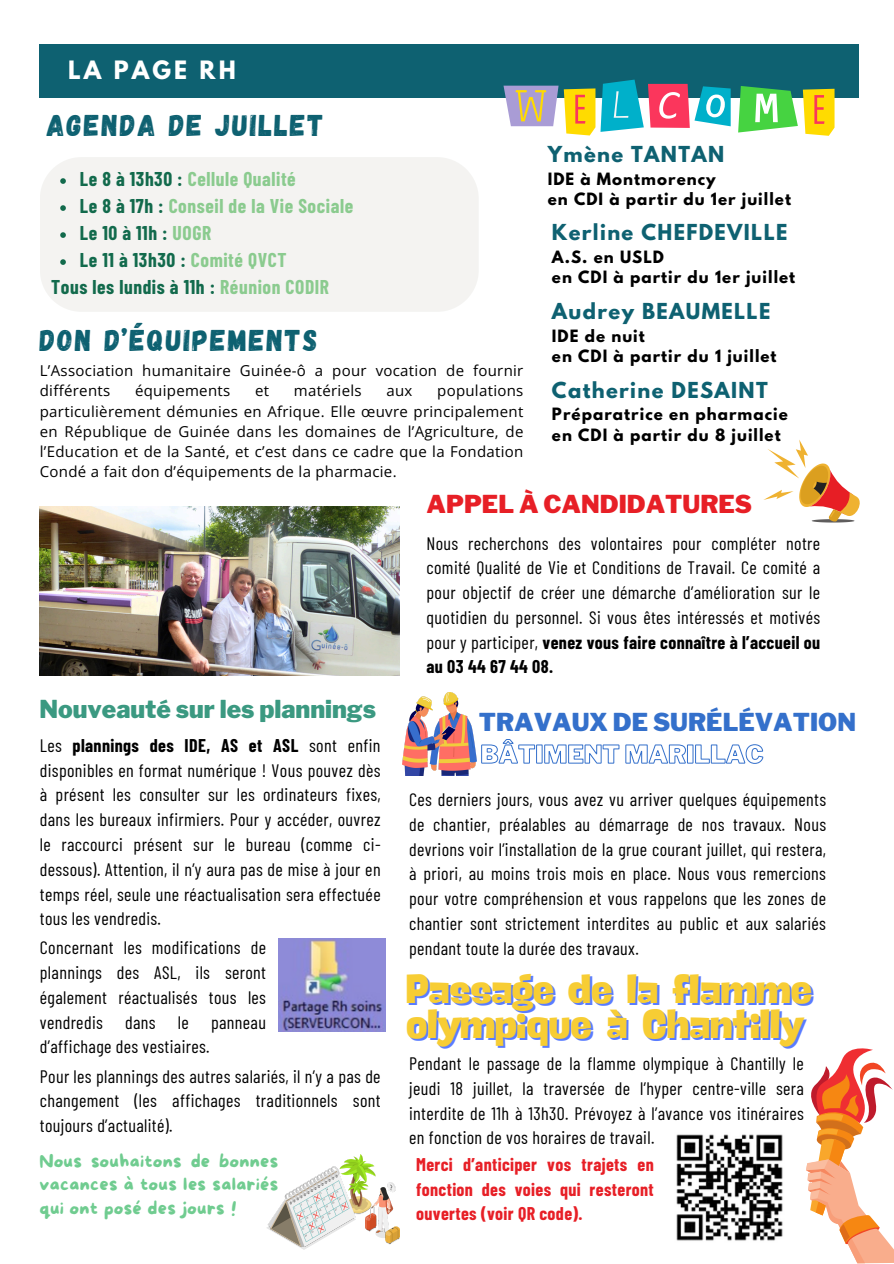
<style>
.page{position:relative;width:894px;height:1264px;background:#fff}
.page>*{position:absolute;margin:0;border:0;box-sizing:border-box;transform-origin:0 0}
.t1{font:41.1px "Negrita Pro";color:#f7cd34}
.t2{font:30px "Gagalin";letter-spacing:.07em;color:#0e6171}
.t3{font:900 24.45px "Libre Franklin";color:#3b9981}
.t4{font:900 24.45px "Libre Franklin";color:#3470cb}
.t5{font:900 24.45px "Libre Franklin";color:#e71f26}
.t6{font:700 22.35px "League Spartan";letter-spacing:.14em;color:#fff}
.t7{font:700 19.5px "Barlow Condensed";letter-spacing:.03em;color:#126a4c}
.t8{font:700 19.5px "League Spartan";letter-spacing:.07em;color:#0e6171}
.t9{font:700 19.5px "Barlow Condensed";letter-spacing:.03em;color:#8bcb8f}
.t10{font:18px/24.8px "Barlow Condensed";letter-spacing:.02em;color:#000;text-align:justify}
.t11{font:700 18px/24.8px "Barlow Condensed";letter-spacing:.02em;color:#e71f26;text-align:justify}
.t12{font:18px/23.7px "More Sugar";letter-spacing:.02em;color:#70cc90;text-align:justify}
.t13{font:15px/20.2px "Open Sans";letter-spacing:.02em;color:#000}
.t14{font:700 15px/20.2px "League Spartan";letter-spacing:.07em;color:#000}
.s1{color:#126a4c}
.s2{color:#8bcb8f}
.s3{font-weight:700}
</style>
<div class="page">
<div style="left:40px;top:44px;width:818px;height:53px;background:#0e6171"></div>
<div style="left:40px;top:157px;width:438px;height:155px;background:#f4f3f1"></div>
<svg style="left:738px;top:86px;width:96px;height:50px"></svg>
<svg style="left:503px;top:80px;width:227px;height:55px"></svg>
<img style="left:40px;top:506px;width:359px;height:169px">
<svg style="left:806px;top:1048px;width:87px;height:215px"></svg>
<svg style="left:763px;top:440px;width:97px;height:83px"></svg>
<img style="left:279px;top:938px;width:106px;height:93px">
<img style="left:402px;top:693px;width:74px;height:82px">
<img style="left:267px;top:1154px;width:132px;height:95px">
<img style="left:676px;top:1134px;width:107px;height:107px">
<svg style="left:60px;top:178px;width:6px;height:6px"></svg>
<svg style="left:60px;top:205px;width:6px;height:6px"></svg>
<svg style="left:60px;top:232px;width:6px;height:6px"></svg>
<svg style="left:60px;top:259px;width:6px;height:6px"></svg>
<svg style="left:481px;top:739px;width:282px;height:25px"></svg>
<p class="t6" style="left:68px;top:59px;width:169px">LA PAGE RH</p>
<h2 class="t2" style="left:47px;top:106px;width:278px">AGENDA DE JUILLET</h2>
<p class="t9" style="left:80px;top:167px;width:217px"><span class="s1">Le 8 à 13h30 :</span> Cellule Qualité</p>
<p class="t9" style="left:80px;top:194px;width:275px"><span class="s1">Le 8 à 17h :</span> Conseil de la Vie Sociale</p>
<p class="t7" style="left:80px;top:221px;width:133px">Le 10 à 11h : <span class="s2">UOGR</span></p>
<p class="t7" style="left:80px;top:248px;width:208px">Le 11 à 13h30 : <span class="s2">Comité QVCT</span></p>
<p class="t7" style="left:51px;top:275px;width:279px">Tous les lundis à 11h : <span class="s2">Réunion CODIR</span></p>
<h6 class="t2" style="left:40px;top:320px;width:279px">DON D’ÉQUIPEMENTS</h6>
<h6 class="t13" style="left:40px;top:360px;width:485px">L’Association humanitaire Guinée-ô a pour vocation de fournir différents</h6>
<h6 class="t13" style="left:135px;top:380px;width:97px">équipements</h6>
<h6 class="t13" style="left:255px;top:380px;width:16px">et</h6>
<h6 class="t13" style="left:294px;top:380px;width:69px">matériels</h6>
<h6 class="t13" style="left:386px;top:380px;width:27px">aux</h6>
<h6 class="t13" style="left:40px;top:380px;width:485px;text-align:justify;text-indent:397px">populations particulièrement démunies en Afrique. Elle œuvre principalement en République de Guinée dans les domaines de l’Agriculture, de l’Education et de la Santé, et c’est dans ce cadre que la Fondation Condé a fait don d’équipements de la pharmacie.</h6>
<p class="t8" style="left:547px;top:144px;width:178px">Ymène TANTAN</p>
<p class="t14" style="left:547px;top:170px;width:245px">IDE à Montmorency<br>en CDI à partir du 1er juillet</p>
<p class="t8" style="left:552px;top:223px;width:237px">Kerline CHEFDEVILLE</p>
<p class="t14" style="left:552px;top:249px;width:114px">A.S. en USLD</p>
<p class="t14" style="left:552px;top:269px;width:245px">en CDI à partir du 1er juillet</p>
<p class="t8" style="left:552px;top:301px;width:220px">Audrey BEAUMELLE</p>
<p class="t14" style="left:552px;top:327px;width:94px">IDE de nuit</p>
<h3 class="t14" style="left:552px;top:348px;width:226px">en CDI à partir du 1 juillet</h3>
<h6 class="t8" style="left:552px;top:380px;width:217px">Catherine DESAINT</h6>
<h6 class="t14" style="left:552px;top:406px;width:237px">Préparatrice en pharmacie</h6>
<p class="t14" style="left:552px;top:426px;width:230px">en CDI à partir du 8 juillet</p>
<p class="t5" style="left:426px;top:489px;width:327px">APPEL À CANDIDATURES</p>
<p class="t3" style="left:39px;top:694px;width:338px">Nouveauté sur les plannings</p>
<p class="t10" style="left:40px;top:732px;width:342px">Les <span class="s3">plannings des IDE, AS et ASL</span> sont enfin disponibles en format numérique ! Vous pouvez dès à présent les consulter sur les ordinateurs fixes, dans les bureaux infirmiers. Pour y accéder, ouvrez le raccourci présent sur le bureau (comme ci&shy;dessous). Attention, il n’y aura pas de mise à jour en temps réel, seule une réactualisation sera effectuée tous les vendredis.</p>
<h6 class="t10" style="left:40px;top:934px;width:228px">Concernant les modifications de plannings des ASL, ils seront également réactualisés tous les vendredis dans le panneau d’affichage des vestiaires.</h6>
<h1 class="t10" style="left:40px;top:1062px;width:342px">Pour les plannings des autres salariés, il n’y a pas de changement (les affichages traditionnels sont toujours d’actualité).</h1>
<h5 class="t12" style="left:39px;top:1149px;width:240px">Nous souhaitons de bonnes vacances à tous les salariés qui ont posé des jours !</h5>
<h4 class="t10" style="left:426px;top:530px;width:395px">Nous recherchons des volontaires pour compléter notre comité Qualité de Vie et Conditions de Travail. Ce comité a pour objectif de créer une démarche d’amélioration sur le quotidien du personnel. Si vous êtes intéressés et motivés pour y participer, <span class="s3">venez vous faire connaître à l’accueil ou au 03 44 67 44 08.</span></h4>
<h3 class="t4" style="left:478px;top:707px;width:378px">TRAVAUX DE SURÉLÉVATION</h3>
<p class="t10" style="left:409px;top:786px;width:418px">Ces derniers jours, vous avez vu arriver quelques équipements de chantier, préalables au démarrage de nos travaux. Nous devrions voir l’installation de la grue courant juillet, qui restera, à priori, au moins trois mois en place. Nous vous remercions pour votre compréhension et vous rappelons que les zones de chantier sont strictement interdites au public et aux salariés pendant toute la durée des travaux.</p>
<h6 class="t1" style="left:406px;top:972px;width:407px">Passage de la flamme</h6>
<p class="t1" style="left:406px;top:1006px;width:398px">olympique à Chantilly</p>
<p class="t10" style="left:409px;top:1050px;width:396px">Pendant le passage de la flamme olympique à Chantilly le jeudi 18 juillet, la traversée de l’hyper centre-ville sera interdite de 11h à 13h30. Prévoyez à l’avance vos itinéraires en fonction de vos horaires de travail.</p>
<p class="t11" style="left:416px;top:1151px;width:239px">Merci d’anticiper vos trajets en fonction des voies qui resteront ouvertes (voir QR code).</p>
</div>
